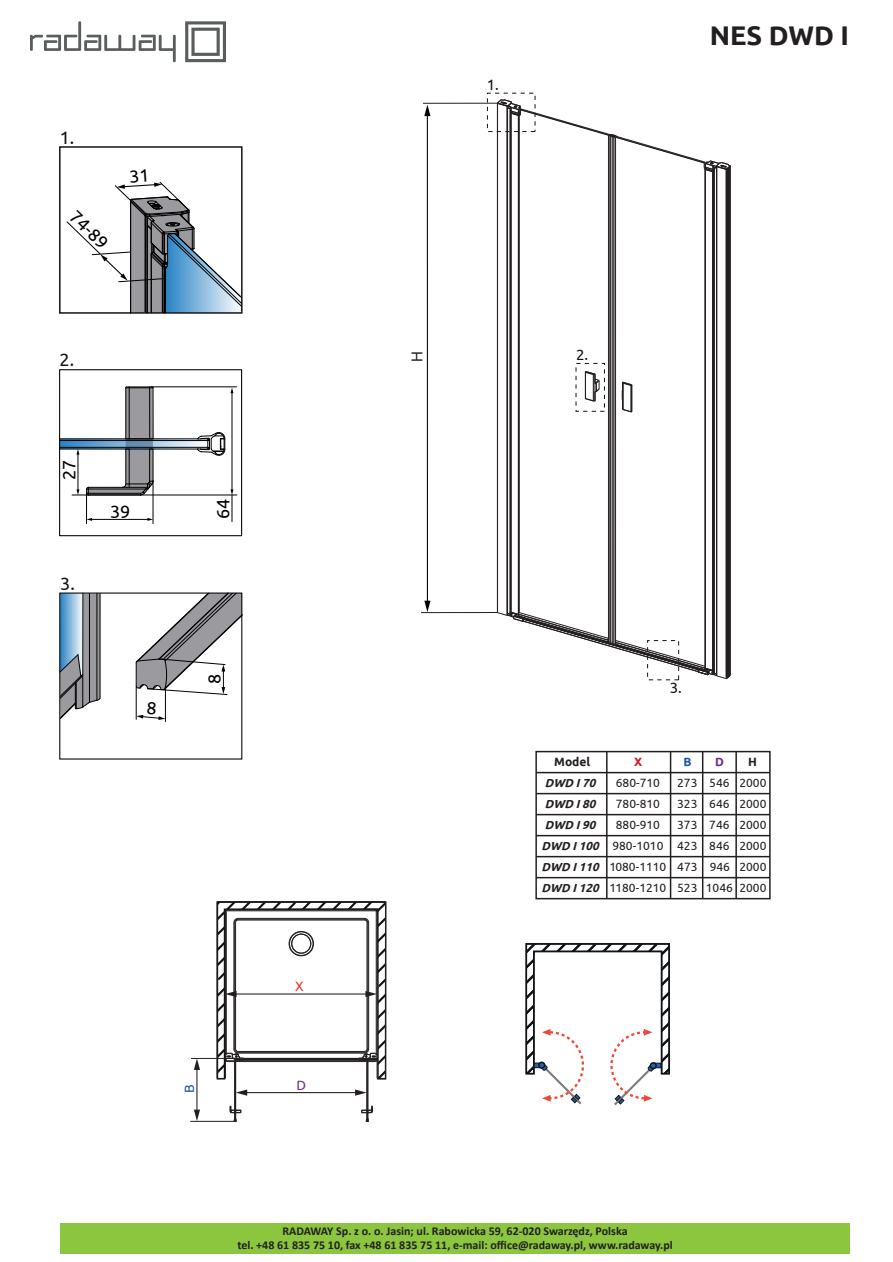
<style>
.page{position:relative;width:893px;height:1262px;background:#fff}
.page>*{position:absolute;margin:0;border:0;box-sizing:border-box;transform-origin:0 0}
.t1{font:700 27px "Ubuntu";color:#231f20}
.t2{font:18px "Ubuntu";color:#000001}
.t3{font:18px "Ubuntu";color:#111416}
.t4{font:15px "Ubuntu";color:#111416}
.t5{font:15px "Arial";color:#231f20}
.t6{font:13.5px "Ubuntu";color:#ee2f2c}
.t7{font:13.5px "Ubuntu";color:#1e56a6}
.t8{font:13.5px "Ubuntu";color:#652d91}
.t9{font:12px/21px "Ubuntu";color:#231f20}
.t10{font:700 12px/14.4px "Calibri";color:#231f20;text-align:center}
.t11{font:700 12px "Ubuntu";color:#231f20}
.t12{font:700 12px "Ubuntu";color:#d01f26}
.t13{font:700 12px "Ubuntu";color:#1e56a6}
.t14{font:700 12px "Ubuntu";color:#652d91}
.t15{font:italic 700 11.7px "Ubuntu";color:#231f20}
.s1{font-weight:700;font-style:italic;font-size:11.7px}
</style>
<div class="page">
<div style="left:59px;top:369px;width:183px;height:167px;border:1px solid #000001"></div>
<hr style="left:151px;top:386px;width:86px;height:1px;background:#000001">
<hr style="left:72px;top:495px;width:165px;height:1px;background:#000001">
<hr style="left:86px;top:492px;width:1px;height:31px;background:#000001">
<hr style="left:153px;top:480px;width:1px;height:43px;background:#000001">
<div style="left:60px;top:1223px;width:790px;height:31px;background:#8bc63e"></div>
<svg style="left:185px;top:21px;width:41px;height:41px"></svg>
<svg style="left:30px;top:21px;width:146px;height:41px"></svg>
<svg style="left:525px;top:943px;width:145px;height:162px"></svg>
<hr style="left:245px;top:1092px;width:112px;height:1px;background:#231f20">
<svg style="left:355px;top:1089px;width:11px;height:6px"></svg>
<svg style="left:236px;top:1089px;width:11px;height:6px"></svg>
<hr style="left:190px;top:1121px;width:44px;height:1px;background:#231f20">
<hr style="left:196px;top:1067px;width:1px;height:44px;background:#231f20">
<svg style="left:194px;top:1059px;width:6px;height:11px"></svg>
<svg style="left:194px;top:1109px;width:6px;height:12px"></svg>
<hr style="left:191px;top:1058px;width:41px;height:1px;background:#231f20">
<hr style="left:427px;top:114px;width:1px;height:489px;background:#000001">
<svg style="left:424px;top:105px;width:6px;height:11px"></svg>
<svg style="left:424px;top:600px;width:6px;height:12px"></svg>
<hr style="left:423px;top:103px;width:74px;height:1px;background:#231f20">
<hr style="left:421px;top:612px;width:76px;height:1px;background:#231f20">
<div style="left:535px;top:751px;width:235px;height:148px;border:1px solid #231f20"></div>
<hr style="left:536px;top:772px;width:233px;height:1px;background:#231f20">
<hr style="left:606px;top:752px;width:1px;height:147px;background:#231f20">
<hr style="left:536px;top:793px;width:233px;height:1px;background:#231f20">
<hr style="left:536px;top:814px;width:233px;height:1px;background:#231f20">
<hr style="left:669px;top:752px;width:2px;height:147px;background:#231f20">
<hr style="left:702px;top:752px;width:1px;height:147px;background:#231f20">
<hr style="left:536px;top:835px;width:233px;height:1px;background:#231f20">
<hr style="left:536px;top:856px;width:233px;height:1px;background:#231f20">
<hr style="left:735px;top:751px;width:2px;height:147px;background:#231f20">
<hr style="left:536px;top:877px;width:233px;height:1px;background:#231f20">
<div style="left:59px;top:146px;width:183px;height:168px;border:2px solid #111416"></div>
<svg style="left:59px;top:386px;width:174px;height:136px"></svg>
<svg style="left:59px;top:593px;width:42px;height:126px;background:#8997a3"></svg>
<hr style="left:136px;top:687px;width:1px;height:32px;background:#000001">
<hr style="left:165px;top:688px;width:1px;height:33px;background:#000001">
<svg style="left:135px;top:592px;width:108px;height:103px"></svg>
<hr style="left:367px;top:1060px;width:1px;height:58px;background:#231f20">
<hr style="left:366px;top:1060px;width:1px;height:58px;background:#231f20">
<hr style="left:234px;top:1060px;width:1px;height:58px;background:#231f20">
<hr style="left:235px;top:1060px;width:1px;height:58px;background:#231f20">
<svg style="left:361px;top:1105px;width:12px;height:17px"></svg>
<svg style="left:230px;top:1105px;width:12px;height:17px"></svg>
<svg style="left:216px;top:901px;width:171px;height:179px"></svg>
<hr style="left:609px;top:136px;width:1px;height:507px;background:#231f20">
<hr style="left:615px;top:137px;width:1px;height:507px;background:#231f20">
<hr style="left:613px;top:137px;width:1px;height:507px;background:#231f20">
<hr style="left:612px;top:137px;width:1px;height:507px;background:#231f20">
<hr style="left:511px;top:113px;width:1px;height:499px;background:#231f20">
<hr style="left:497px;top:103px;width:1px;height:509px;background:#231f20">
<svg style="left:585px;top:371px;width:15px;height:31px"></svg>
<svg style="left:622px;top:382px;width:10px;height:31px"></svg>
<hr style="left:610px;top:136px;width:1px;height:507px;background:#231f20">
<hr style="left:608px;top:135px;width:1px;height:505px;background:#231f20">
<hr style="left:518px;top:115px;width:1px;height:497px;background:#231f20">
<hr style="left:510px;top:109px;width:1px;height:504px;background:#231f20">
<hr style="left:507px;top:106px;width:1px;height:506px;background:#231f20">
<svg style="left:497px;top:99px;width:234px;height:73px"></svg>
<hr style="left:712px;top:172px;width:1px;height:498px;background:#231f20">
<hr style="left:705px;top:169px;width:1px;height:499px;background:#231f20">
<hr style="left:713px;top:167px;width:1px;height:506px;background:#231f20">
<hr style="left:726px;top:169px;width:1px;height:509px;background:#231f20">
<hr style="left:727px;top:169px;width:1px;height:509px;background:#231f20">
<hr style="left:730px;top:166px;width:1px;height:509px;background:#231f20">
<hr style="left:716px;top:166px;width:1px;height:509px;background:#231f20">
<hr style="left:728px;top:167px;width:1px;height:509px;background:#231f20">
<hr style="left:729px;top:167px;width:1px;height:509px;background:#231f20">
<svg style="left:497px;top:611px;width:233px;height:68px"></svg>
<svg style="left:66px;top:169px;width:176px;height:144px"></svg>
<svg style="left:136px;top:701px;width:29px;height:19px"></svg>
<h2 class="t3" style="left:60px;top:126px;width:16px">1.</h2>
<h2 class="t2" style="left:80px;top:206px;width:47px;rotate:44deg">74-89</h2>
<h2 class="t3" style="left:60px;top:349px;width:16px">2.</h2>
<h2 class="t2" style="left:58px;top:480px;width:22px;rotate:-90deg">27</h2>
<h2 class="t3" style="left:60px;top:572px;width:16px">3.</h2>
<h2 class="t2" style="left:110px;top:500px;width:22px">39</h2>
<h2 class="t2" style="left:212px;top:519px;width:22px;rotate:-90deg">64</h2>
<h2 class="t2" style="left:203px;top:684px;width:12px;rotate:-90deg">8</h2>
<p class="t6" style="left:295px;top:978px;width:10px">X</p>
<p class="t7" style="left:181px;top:1093px;width:10px;rotate:-90deg">B</p>
<p class="t8" style="left:296px;top:1077px;width:11px">D</p>
<p class="t4" style="left:486px;top:75px;width:14px">1.</p>
<p class="t5" style="left:407px;top:362px;width:12px;rotate:-90deg">H</p>
<p class="t4" style="left:576px;top:346px;width:14px">2.</p>
<h1 class="t1" style="left:709px;top:19px;width:141px">NES DWD I</h1>
<p class="t4" style="left:669px;top:679px;width:14px">3.</p>
<p class="t11" style="left:554px;top:754px;width:38px">Model</p>
<p class="t12" style="left:634px;top:754px;width:10px">X</p>
<p class="t13" style="left:683px;top:754px;width:10px">B</p>
<p class="t15" style="left:544px;top:775px;width:56px">DWD I70</p>
<p class="t9" style="left:615px;top:772px;width:46px">680-710</p>
<p class="t9" style="left:677px;top:772px;width:22px">273</p>
<p class="t14" style="left:715px;top:754px;width:10px">D</p>
<p class="t9" style="left:709px;top:772px;width:22px">546</p>
<p class="t11" style="left:748px;top:754px;width:10px">H</p>
<p class="t9" style="left:739px;top:772px;width:29px">2000</p>
<p class="t15" style="left:544px;top:796px;width:56px">DWD I80</p>
<p class="t9" style="left:615px;top:793px;width:46px">780-810</p>
<p class="t9" style="left:677px;top:793px;width:54px">323 646</p>
<p class="t15" style="left:544px;top:817px;width:56px">DWD I90</p>
<p class="t9" style="left:615px;top:814px;width:46px">880-910</p>
<p class="t9" style="left:677px;top:814px;width:54px">373 746</p>
<p class="t9" style="left:541px;top:856px;width:190px"><span class="s1">DWD I110</span> 1080-1110 473 946</p>
<p class="t9" style="left:541px;top:835px;width:123px"><span class="s1">DWD I100</span> 980-1010</p>
<p class="t9" style="left:677px;top:835px;width:22px">423</p>
<p class="t9" style="left:709px;top:835px;width:22px">846</p>
<p class="t9" style="left:739px;top:793px;width:29px">2000<br>2000</p>
<p class="t9" style="left:739px;top:856px;width:29px">2000</p>
<p class="t9" style="left:739px;top:835px;width:29px">2000</p>
<p class="t9" style="left:541px;top:877px;width:226px"><span class="s1">DWD I120</span> 1180-1210 523 1046 2000</p>
<p class="t10" style="left:237px;top:1223px;width:437px">RADAWAY Sp. z o. o. Jasin; ul. Rabowicka 59, 62-020 Swarzędz, Polska<br>tel. +48 61 835 75 10, fax +48 61 835 75 11, e-mail: office@radaway.pl, www.radaway.pl</p>
</div>
